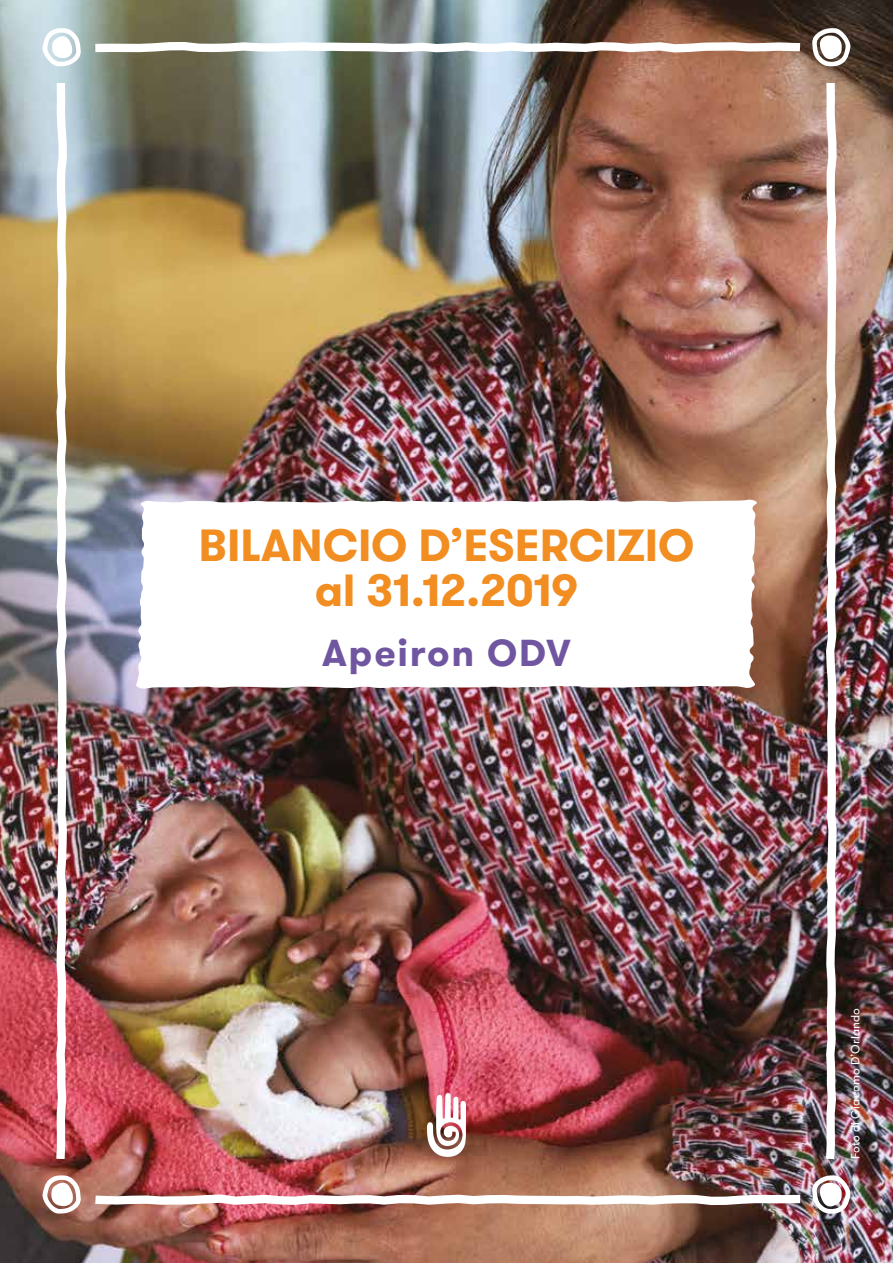
<style>
.page{position:relative;width:893px;height:1263px;background:#fff}
.page>*{position:absolute;margin:0;border:0;box-sizing:border-box;transform-origin:0 0}
.t1{font:700 45px/45px "GT Walsheim";letter-spacing:-.005em;color:#f28d22;text-align:center}
.t2{font:700 37.5px "GT Walsheim";letter-spacing:.045em;color:#7056a0}
.t3{font:12px "GT Walsheim";letter-spacing:.01em;color:#fff}
</style>
<div class="page">
<img style="left:0;top:0;width:893px;height:1263px">
<img style="left:95px;top:1194px;width:705px;height:11px">
<img style="left:95px;top:42px;width:705px;height:11px">
<svg style="left:42px;top:28px;width:39px;height:38px"></svg>
<svg style="left:812px;top:28px;width:38px;height:38px"></svg>
<svg style="left:812px;top:1175px;width:38px;height:38px"></svg>
<svg style="left:42px;top:1175px;width:39px;height:38px"></svg>
<img style="left:56px;top:83px;width:11px;height:1076px">
<img style="left:826px;top:83px;width:11px;height:1076px">
<svg style="left:427px;top:1093px;width:40px;height:65px"></svg>
<svg style="left:133px;top:498px;width:627px;height:192px"></svg>
<p class="t1" style="left:199px;top:523px;width:497px">BILANCIO D’ESERCIZIO al 31.12.2019</p>
<p class="t2" style="left:322px;top:628px;width:250px">Apeiron ODV</p>
<p class="t3" style="left:848px;top:1159px;width:153px;rotate:-90deg">Foto di Giacomo D’Orlando</p>
</div>
